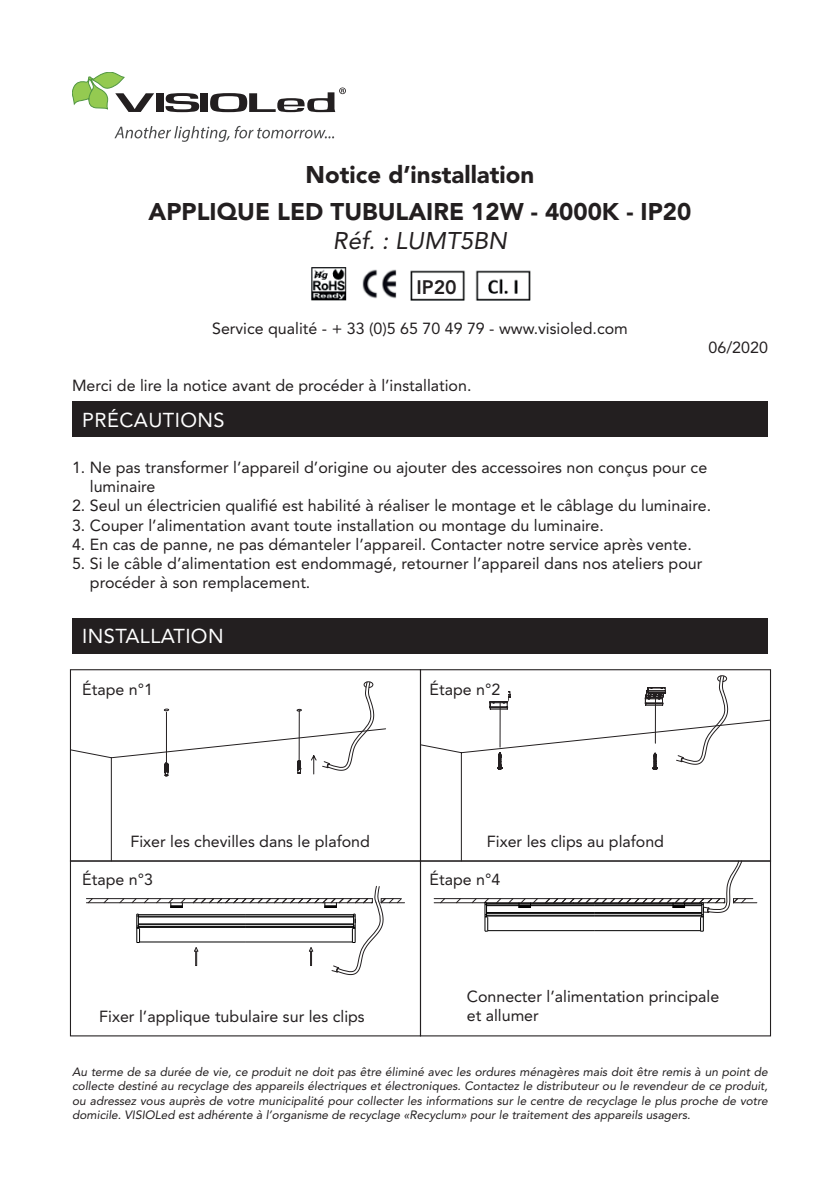
<style>
.page{position:relative;width:840px;height:1191px;background:#fff}
.page>*{position:absolute;margin:0;border:0;box-sizing:border-box;transform-origin:0 0}
.t1{font:900 24px/37.4px "Avenir LT Std";color:#231f20;text-align:center}
.t2{font:italic 24px "Avenir LT Std";color:#231f20}
.t3{font:20px "Avenir LT Std";letter-spacing:.02em;color:#fff}
.t4{font:800 19.4px "Avenir LT Std";color:#231f20}
.t5{font:16px/19.2px "Avenir LT Std";color:#231f20}
.t6{font:italic 12px/14.4px "Avenir LT Std";color:#231f20;text-align:justify}
</style>
<div class="page">
<hr style="left:111px;top:757px;width:1px;height:104px;background:#231f20">
<svg style="left:69px;top:679px;width:317px;height:98px"></svg>
<svg style="left:419px;top:690px;width:352px;height:172px"></svg>
<svg style="left:489px;top:687px;width:177px;height:83px"></svg>
<svg style="left:675px;top:675px;width:52px;height:90px"></svg>
<div style="left:70px;top:860px;width:351px;height:176px;border:1px solid #231f20"></div>
<div style="left:419px;top:860px;width:351px;height:176px;border:1px solid #231f20"></div>
<hr style="left:86px;top:902px;width:135px;height:1px;background:#231f20">
<hr style="left:86px;top:898px;width:286px;height:1px;background:#231f20">
<svg style="left:168px;top:898px;width:18px;height:10px"></svg>
<svg style="left:156px;top:898px;width:5px;height:5px"></svg>
<svg style="left:143px;top:898px;width:6px;height:5px"></svg>
<svg style="left:131px;top:898px;width:6px;height:5px"></svg>
<svg style="left:119px;top:898px;width:6px;height:5px"></svg>
<svg style="left:103px;top:898px;width:6px;height:5px"></svg>
<svg style="left:87px;top:898px;width:6px;height:5px"></svg>
<hr style="left:139px;top:941px;width:107px;height:1px;background:#000">
<hr style="left:138px;top:914px;width:108px;height:1px;background:#000">
<hr style="left:138px;top:916px;width:108px;height:1px;background:#000">
<hr style="left:138px;top:923px;width:108px;height:1px;background:#000">
<hr style="left:138px;top:924px;width:108px;height:1px;background:#000">
<hr style="left:138px;top:926px;width:108px;height:1px;background:#000">
<hr style="left:138px;top:927px;width:108px;height:1px;background:#000">
<svg style="left:136px;top:913px;width:4px;height:30px"></svg>
<svg style="left:192px;top:885px;width:212px;height:90px"></svg>
<hr style="left:434px;top:902px;width:139px;height:1px;background:#231f20">
<hr style="left:434px;top:898px;width:290px;height:1px;background:#231f20">
<svg style="left:508px;top:898px;width:30px;height:10px"></svg>
<svg style="left:495px;top:898px;width:6px;height:5px"></svg>
<svg style="left:471px;top:898px;width:5px;height:5px"></svg>
<svg style="left:455px;top:898px;width:6px;height:5px"></svg>
<svg style="left:439px;top:898px;width:6px;height:5px"></svg>
<hr style="left:487px;top:930px;width:106px;height:1px;background:#000">
<hr style="left:486px;top:903px;width:107px;height:1px;background:#000">
<hr style="left:486px;top:904px;width:107px;height:1px;background:#000">
<hr style="left:486px;top:905px;width:107px;height:1px;background:#000">
<hr style="left:486px;top:912px;width:107px;height:1px;background:#000">
<hr style="left:486px;top:913px;width:107px;height:1px;background:#000">
<hr style="left:486px;top:915px;width:107px;height:1px;background:#000">
<svg style="left:483px;top:898px;width:6px;height:33px"></svg>
<svg style="left:544px;top:860px;width:212px;height:71px"></svg>
<div style="left:77px;top:676px;width:83px;height:24px;background:#fff"></div>
<div style="left:423px;top:676px;width:84px;height:24px;background:#fff"></div>
<div style="left:481px;top:825px;width:221px;height:30px;background:#fff"></div>
<div style="left:156px;top:93px;width:8px;height:19px;background:#231f20"></div>
<svg style="left:165px;top:93px;width:34px;height:19px"></svg>
<div style="left:200px;top:93px;width:8px;height:19px;background:#231f20"></div>
<svg style="left:72px;top:72px;width:82px;height:40px"></svg>
<svg style="left:210px;top:88px;width:136px;height:24px"></svg>
<svg style="left:114px;top:126px;width:220px;height:16px"></svg>
<div style="left:72px;top:401px;width:695px;height:36px;background:#231f20"></div>
<div style="left:72px;top:618px;width:695px;height:35px;background:#231f20"></div>
<img style="left:311px;top:267px;width:220px;height:34px">
<div style="left:416px;top:279px;width:40px;height:15px;background:#fff"></div>
<h1 class="t1" style="left:148px;top:155px;width:544px">Notice d’installation<br>Applique LE D tubulaire 12W - 4000K - IP20</h1>
<h1 class="t2" style="left:333px;top:227px;width:175px">Réf. : LUMT5BN</h1>
<p class="t4" style="left:416px;top:275px;width:42px">IP20</p>
<p class="t5" style="left:212px;top:319px;width:417px">Service qualité - + 33 (0)5 65 70 49 79 - www.visioled.com</p>
<p class="t5" style="left:72px;top:375px;width:400px">Merci de lire la notice avant de procéder à l’installation.</p>
<p class="t3" style="left:82px;top:408px;width:129px">précautions</p>
<p class="t5" style="left:708px;top:338px;width:61px">06/2020</p>
<p class="t5" style="left:90px;top:458px;width:618px;text-indent:-18px">1. Ne pas transformer l’appareil d’origine ou ajouter des accessoires non conçus pour ce luminaire</p>
<p class="t5" style="left:72px;top:496px;width:640px">2. Seul un électricien qualifié est habilité à réaliser le montage et le câblage du luminaire.</p>
<p class="t5" style="left:72px;top:515px;width:533px">3. Couper l’alimentation avant toute installation ou montage du luminaire.</p>
<p class="t5" style="left:72px;top:535px;width:621px">4. En cas de panne, ne pas démanteler l’appareil. Contacter notre service après vente.</p>
<p class="t5" style="left:90px;top:554px;width:613px;text-indent:-18px">5. Si le câble d’alimentation est endommagé, retourner l’appareil dans nos ateliers pour procéder à son remplacement.</p>
<p class="t3" style="left:82px;top:625px;width:138px">installation</p>
<p class="t5" style="left:82px;top:680px;width:72px">Étape n°1</p>
<p class="t5" style="left:130px;top:831px;width:241px">Fixer les chevilles dans le plafond</p>
<p class="t5" style="left:82px;top:869px;width:72px">Étape n°3</p>
<p class="t5" style="left:99px;top:1007px;width:267px">Fixer l’applique tubulaire sur les clips</p>
<p class="t5" style="left:429px;top:680px;width:72px">Étape n°2</p>
<p class="t5" style="left:486px;top:831px;width:178px">Fixer les clips au plafond</p>
<p class="t5" style="left:429px;top:869px;width:72px">Étape n°4</p>
<p class="t5" style="left:466px;top:987px;width:254px">Connecter l’alimentation principale et allumer</p>
<p class="t6" style="left:72px;top:1064px;width:697px">Au terme de sa durée de vie, ce produit ne doit pas être éliminé avec les ordures ménagères mais doit être remis à un point de collecte destiné au recyclage des appareils électriques et électroniques. Contactez le distributeur ou le revendeur de ce produit, ou adressez vous auprès de votre municipalité pour collecter les informations sur le centre de recyclage le plus proche de votre domicile. VISIOLed est adhérente à l’organisme de recyclage «Recyclum» pour le traitement des appareils usagers.</p>
</div>
